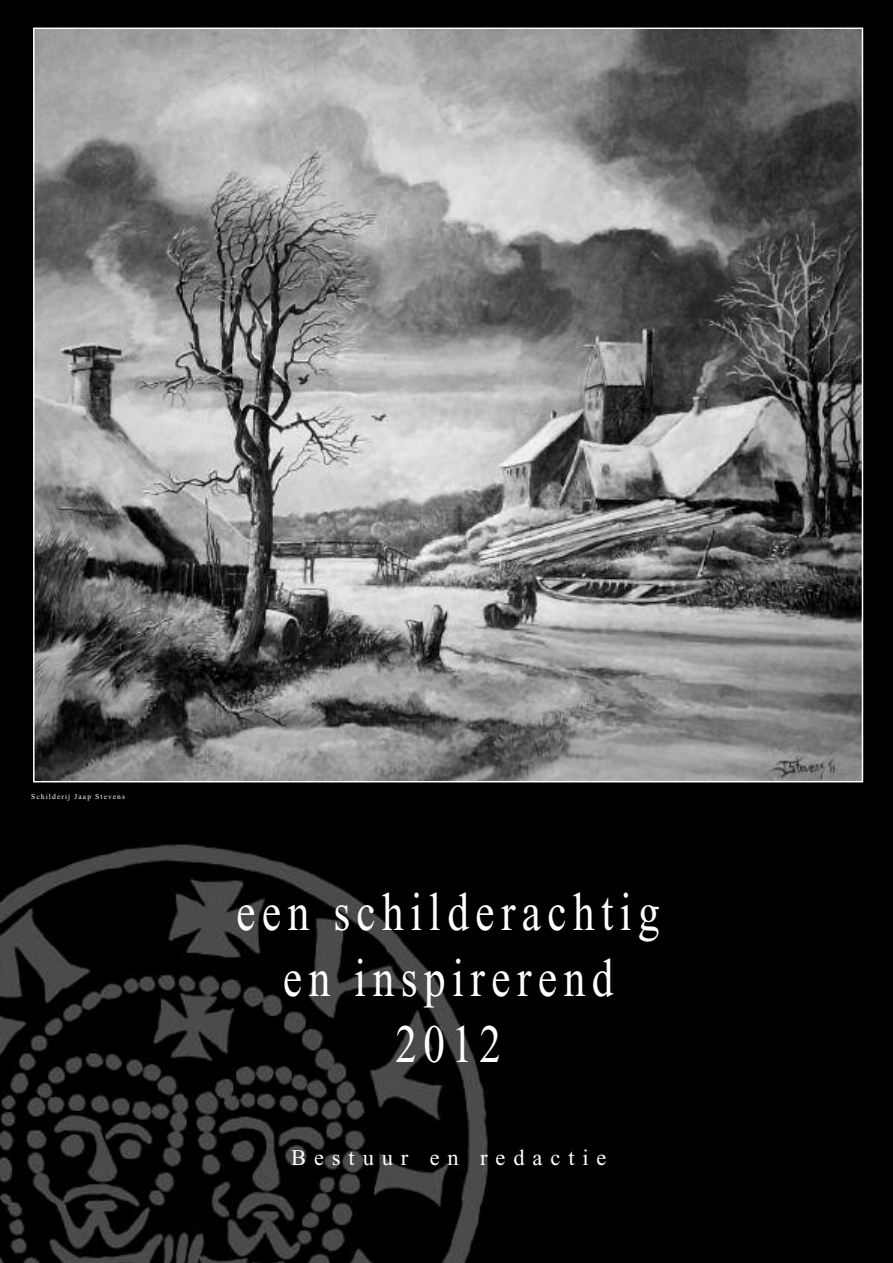
<style>
.page{position:relative;width:893px;height:1263px;background:#000}
.page>*{position:absolute;margin:0;border:0;box-sizing:border-box;transform-origin:0 0}
.t1{font:54px/66px "Times New Roman";letter-spacing:.15em;color:#fff;text-align:center;scale:.8 1}
.t2{font:22.5px "Times New Roman";letter-spacing:.35em;color:#fff}
.t3{font:7.5px "Times New Roman";letter-spacing:.15em;color:#fff}
</style>
<div class="page">
<img style="left:36px;top:31px;width:824px;height:748px">
<img style="left:0;top:844px;width:488px;height:419px">
<svg style="left:483px;top:1215px;width:5px;height:9px"></svg>
<p class="t3" style="left:31px;top:794px;width:96px">Schilderij Jaap Stevens</p>
<p class="t1" style="left:237px;top:884px;width:530px">een schilderachtig en inspirerend<br>2012</p>
<p class="t2" style="left:291px;top:1149px;width:317px">Bestuur en redactie</p>
</div>
